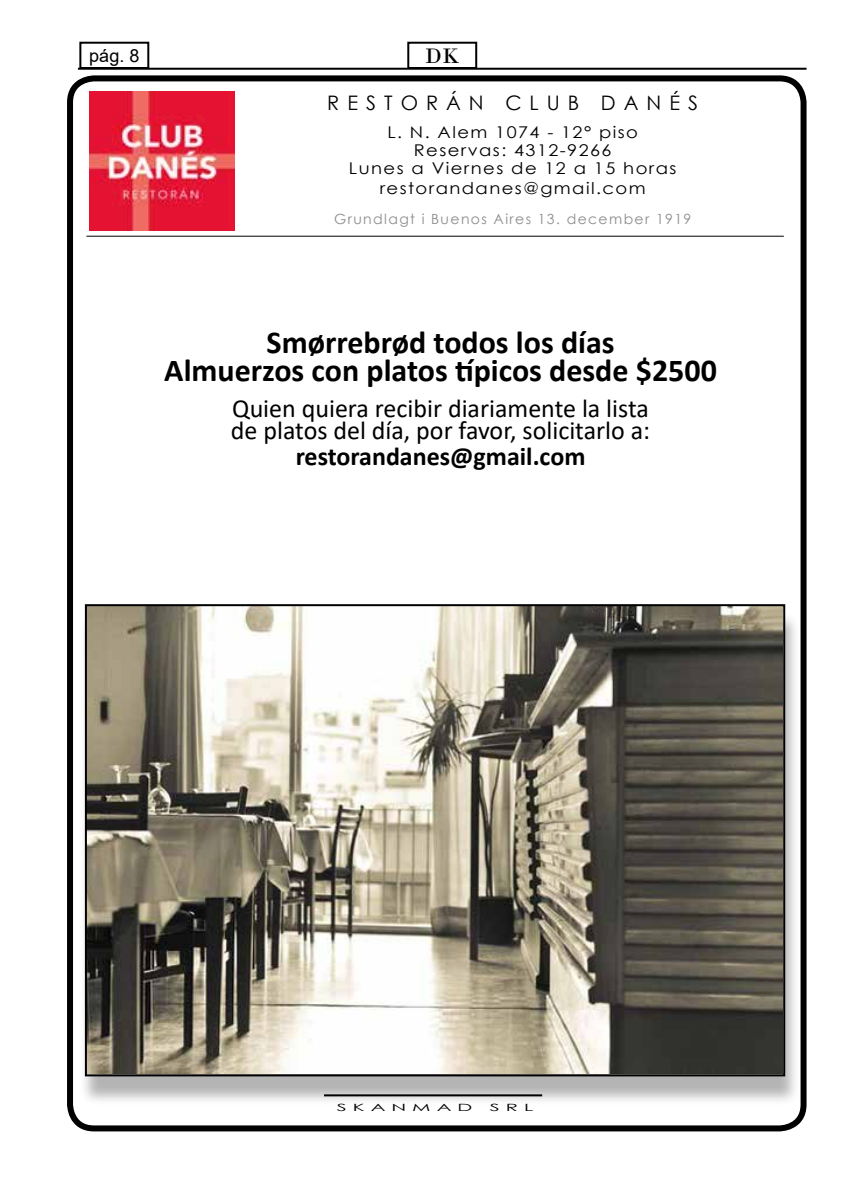
<style>
.page{position:relative;width:842px;height:1191px;background:#fff}
.page>*{position:absolute;margin:0;border:0;box-sizing:border-box;transform-origin:0 0}
.t1{font:700 32px/28px "Calibri";color:#000;text-align:center}
.t2{font:26px/22px "Calibri";color:#000}
.t3{font:700 26px "Calibri";color:#000}
.t4{font:22px "Bodoni";color:#000}
.t5{font:20px "Century Gothic";letter-spacing:.4em;color:#000}
.t6{font:18px "Arial";color:#000}
.t7{font:16.2px/18px "Century Gothic";letter-spacing:.08em;color:#000;text-align:center;scale:1.11 1}
.t8{font:14px "Century Gothic";letter-spacing:.1em;color:#8b8c8e}
.t9{font:10px "Century Gothic";letter-spacing:.3em;color:#000;scale:2 1}
</style>
<div class="page">
<hr style="left:78px;top:68px;width:728px;height:2px;background:#000">
<div style="left:407px;top:42px;width:70px;height:27px;border:2px solid #000"></div>
<div style="left:79px;top:42px;width:70px;height:27px;border:2px solid #000"></div>
<div style="left:67px;top:75px;width:739px;height:1056px;border:6px solid #000;border-radius:24px"></div>
<hr style="left:86px;top:236px;width:698px;height:1px;background:#000">
<img style="left:89px;top:91px;width:145px;height:139px">
<div style="left:79px;top:612px;width:722px;height:494px;background:#000;opacity:.3"></div>
<img style="left:88px;top:607px;width:694px;height:466px">
<div style="left:85px;top:604px;width:700px;height:472px;border:2px solid #000"></div>
<hr style="left:324px;top:1094px;width:218px;height:2px;background:#000">
<p class="t6" style="left:89px;top:43px;width:52px">pág. 8</p>
<h3 class="t4" style="left:425px;top:42px;width:36px">DK</h3>
<p class="t5" style="left:327px;top:89px;width:372px">RESTORÁN CLUB DANÉS</p>
<p class="t7" style="left:349px;top:123px;width:297px">L. N. Alem 1074 - 12° piso<br>Reservas: 4312-9266<br>Lunes a Viernes de 12 a 15 horas</p>
<p class="t7" style="left:380px;top:179px;width:241px">restorandanes@gmail.com</p>
<p class="t8" style="left:334px;top:209px;width:359px">Grundlagt i Buenos Aires 13. december 1919</p>
<h1 class="t1" style="left:164px;top:328px;width:554px">Smørrebrød todos los días<br>Almuerzos con platos típicos desde $2500</h1>
<h2 class="t2" style="left:231px;top:397px;width:421px">Quien quiera recibir diariamente la lista de platos del día, por favor, solicitarlo a:</h2>
<h2 class="t3" style="left:296px;top:438px;width:291px">restorandanes@gmail.com</h2>
<p class="t9" style="left:337px;top:1100px;width:69px">SKANMAD</p>
<p class="t9" style="left:490px;top:1100px;width:23px">SRL</p>
</div>
